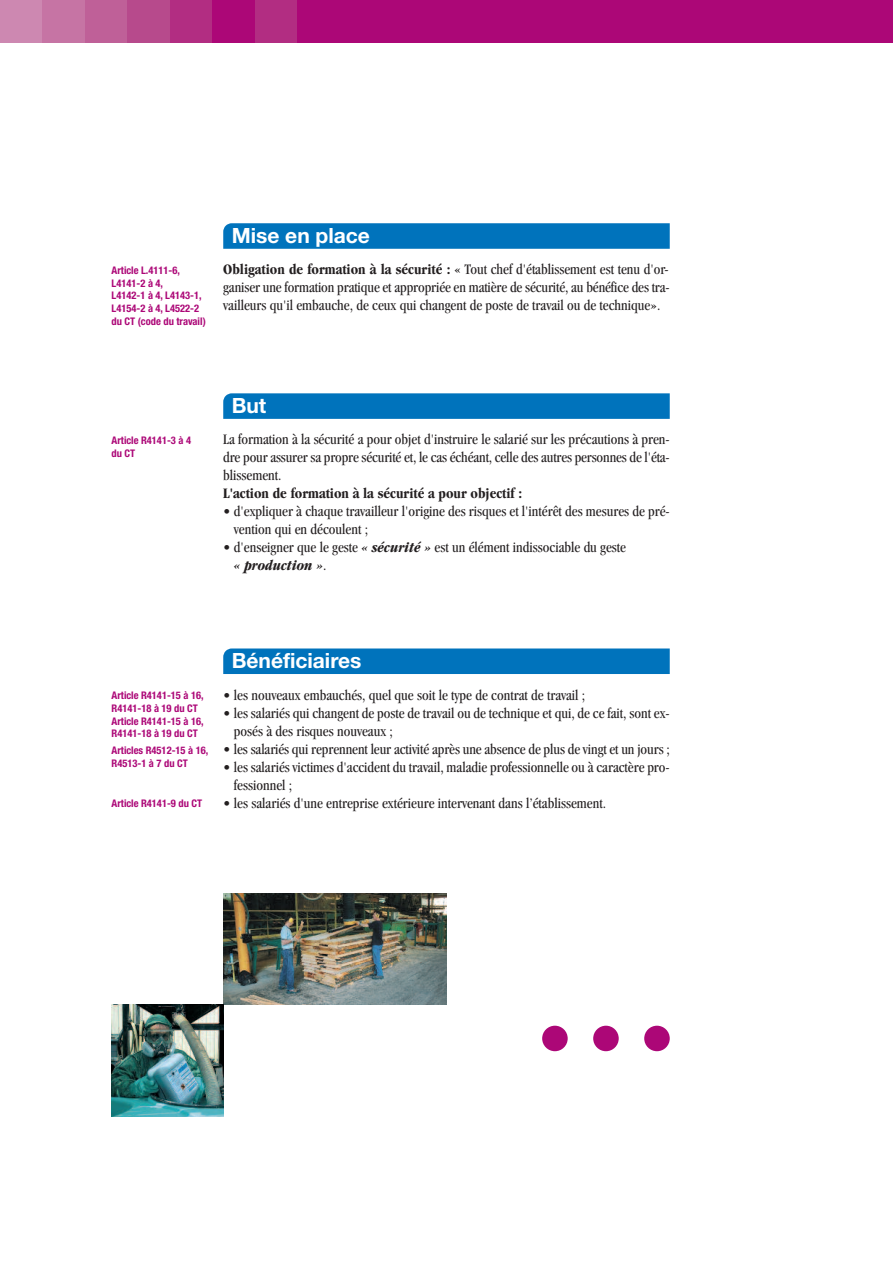
<style>
.page{position:relative;width:893px;height:1263px;background:#fff}
.page>*{position:absolute;margin:0;border:0;box-sizing:border-box;transform-origin:0 0}
.t1{font:700 21px "Helvetica Neue";color:#fff}
.t2{font:condensed 15px/18px "Garamond";color:#231f20}
.t3{font:700 condensed 15px "Garamond";color:#231f20}
.t4{font:700 condensed 10.5px/12.6px "Helvetica Neue";color:#ac0777}
.s1{font-weight:700}
.s2{font-weight:700;font-style:italic}
</style>
<div class="page">
<div style="left:0;top:0;width:43px;height:43px;background:#cd88b1"></div>
<div style="left:43px;top:0;width:42px;height:43px;background:#c674a4"></div>
<div style="left:85px;top:0;width:43px;height:43px;background:#bf6098"></div>
<div style="left:128px;top:0;width:42px;height:43px;background:#b74a8c"></div>
<div style="left:170px;top:0;width:43px;height:43px;background:#b22d82"></div>
<div style="left:213px;top:0;width:42px;height:43px;background:#ac0777"></div>
<div style="left:255px;top:0;width:43px;height:43px;background:#b22d82"></div>
<div style="left:298px;top:0;width:595px;height:43px;background:#ac0777"></div>
<svg style="left:223px;top:223px;width:447px;height:26px;background:#0575bd"></svg>
<svg style="left:223px;top:393px;width:447px;height:26px;background:#0575bd"></svg>
<div style="left:223px;top:648px;width:447px;height:26px;background:#0073bc"></div>
<div style="left:542px;top:1026px;width:26px;height:25px;background:#ac0777;border-radius:50%"></div>
<div style="left:593px;top:1026px;width:26px;height:25px;background:#ac0777;border-radius:50%"></div>
<div style="left:644px;top:1026px;width:26px;height:25px;background:#ac0777;border-radius:50%"></div>
<img style="left:223px;top:893px;width:223px;height:111px">
<img style="left:112px;top:1004px;width:111px;height:112px">
<p class="t4" style="left:112px;top:265px;width:96px">Article L.4111-6,<br>L4141-2 à 4,<br>L4142-1 à 4, L4143-1,<br>L4154-2 à 4, L4522-2 du CT (code du travail)</p>
<h1 class="t1" style="left:232px;top:228px;width:140px">Mise en place</h1>
<p class="t2" style="left:223px;top:262px;width:448px;text-align:justify"><span class="s1">Obligation de formation à la sécurité :</span> « Tout chef d'établissement est tenu d'or&shy;ganiser une formation pratique et appropriée en matière de sécurité, au bénéfice des tra&shy;vailleurs qu'il embauche, de ceux qui changent de poste de travail ou de technique».</p>
<p class="t4" style="left:112px;top:435px;width:81px">Article R4141-3 à 4 du CT</p>
<h1 class="t1" style="left:232px;top:398px;width:36px">But</h1>
<p class="t2" style="left:223px;top:432px;width:448px;text-align:justify">La formation à la sécurité a pour objet d'instruire le salarié sur les précautions à pren&shy;dre pour assurer sa propre sécurité et, le cas échéant, celle des autres personnes de l'éta&shy;blissement.</p>
<p class="t3" style="left:223px;top:488px;width:300px">L'action de formation à la sécurité a pour objectif :</p>
<p class="t2" style="left:234px;top:504px;width:437px;text-indent:-11px">• d'expliquer à chaque travailleur l'origine des risques et l'intérêt des mesures de pré&shy;vention qui en découlent ;</p>
<p class="t2" style="left:234px;top:540px;width:394px;text-indent:-11px">• d'enseigner que le geste <span class="s2">« sécurité »</span> est un élément indissociable du geste <span class="s2">« production »</span>.</p>
<p class="t4" style="left:112px;top:690px;width:94px">Article R4141-15 à 16,<br>R4141-18 à 19 du CT<br>Article R4141-15 à 16,<br>R4141-18 à 19 du CT</p>
<p class="t4" style="left:112px;top:745px;width:98px">Articles R4512-15 à 16,<br>R4513-1 à 7 du CT</p>
<p class="t4" style="left:112px;top:798px;width:92px">Article R4141-9 du CT</p>
<h1 class="t1" style="left:232px;top:653px;width:131px">Bénéficiaires</h1>
<p class="t2" style="left:223px;top:687px;width:364px">• les nouveaux embauchés, quel que soit le type de contrat de travail ;</p>
<p class="t2" style="left:234px;top:705px;width:437px;text-indent:-11px">• les salariés qui changent de poste de travail ou de technique et qui, de ce fait, sont ex&shy;posés à des risques nouveaux ;</p>
<p class="t2" style="left:223px;top:741px;width:448px">• les salariés qui reprennent leur activité après une absence de plus de vingt et un jours ;</p>
<p class="t2" style="left:234px;top:759px;width:437px;text-indent:-11px">• les salariés victimes d'accident du travail, maladie professionnelle ou à caractère pro&shy;fessionnel ;</p>
<p class="t2" style="left:223px;top:795px;width:384px">• les salariés d'une entreprise extérieure intervenant dans l’établissement.</p>
</div>
